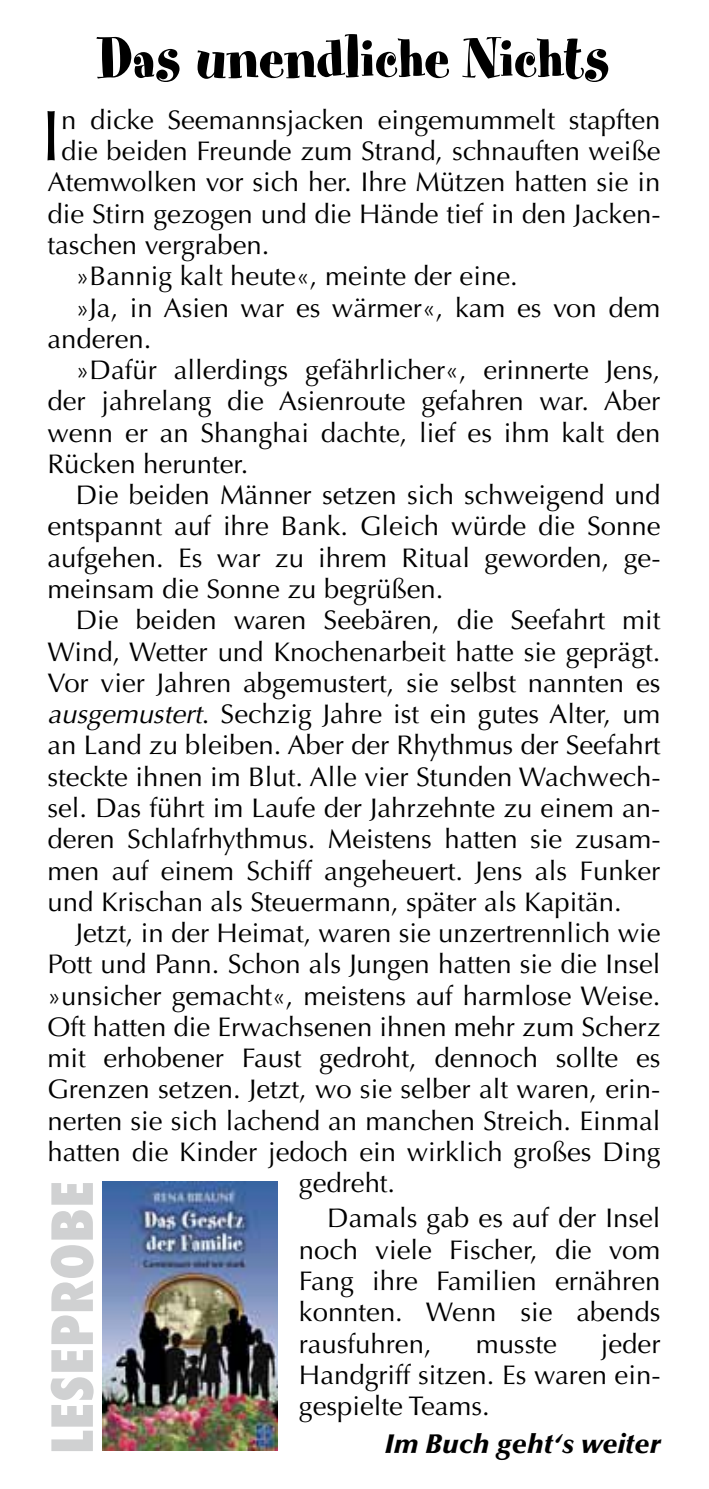
<style>
.page{position:relative;width:709px;height:1489px;background:#fff}
.page>*{position:absolute;margin:0;border:0;box-sizing:border-box;transform-origin:0 0}
.t1{font:71.75px "Optima";color:#000}
.t2{font:65px "Spumoni LP";letter-spacing:.005em;color:#000}
.t3{font:800 condensed 55px "Futura";letter-spacing:.01em;color:#d0d1d2;scale:1.04 1}
.t4{font:27px/31.2px "Optima";color:#000;text-align:justify}
.t5{font:italic 900 27px "Optima";color:#000}
.s1{font-style:italic}
</style>
<div class="page">
<img style="left:103px;top:1181px;width:175px;height:269px">
<h2 class="t2" style="left:98px;top:25px;width:513px">Das unendliche Nichts</h2>
<h1 class="t1" style="left:41px;top:94px;width:22px">I</h1>
<p class="t4" style="left:61px;top:104px;width:600px">n dicke Seemannsjacken eingemummelt stapften</p>
<p class="t4" style="left:61px;top:136px;width:600px">die beiden Freunde zum Strand, schnauften weiße</p>
<p class="t4" style="left:47px;top:167px;width:614px">Atemwolken vor sich her. Ihre Mützen hatten sie in</p>
<p class="t4" style="left:47px;top:198px;width:614px">die Stirn gezogen und die Hände tief in den Jacken-</p>
<p class="t4" style="left:47px;top:229px;width:223px">taschen vergraben.</p>
<p class="t4" style="left:76px;top:261px;width:443px">»Bannig kalt heute«, meinte der eine.</p>
<p class="t4" style="left:76px;top:292px;width:586px">»Ja, in Asien war es wärmer«, kam es von dem</p>
<p class="t4" style="left:47px;top:323px;width:105px">anderen.</p>
<p class="t4" style="left:76px;top:354px;width:586px">»Dafür allerdings gefährlicher«, erinnerte Jens,</p>
<p class="t4" style="left:47px;top:386px;width:614px">der jahrelang die Asienroute gefahren war. Aber</p>
<p class="t4" style="left:47px;top:417px;width:614px">wenn er an Shanghai dachte, lief es ihm kalt den</p>
<p class="t4" style="left:47px;top:448px;width:202px">Rücken herunter.</p>
<p class="t4" style="left:76px;top:480px;width:586px">Die beiden Männer setzen sich schweigend und</p>
<p class="t4" style="left:47px;top:511px;width:614px">entspannt auf ihre Bank. Gleich würde die Sonne</p>
<p class="t4" style="left:47px;top:542px;width:614px">aufgehen. Es war zu ihrem Ritual geworden, ge-</p>
<p class="t4" style="left:47px;top:573px;width:397px">meinsam die Sonne zu begrüßen.</p>
<p class="t4" style="left:76px;top:605px;width:586px">Die beiden waren Seebären, die Seefahrt mit</p>
<p class="t4" style="left:47px;top:636px;width:614px">Wind, Wetter und Knochenarbeit hatte sie geprägt.</p>
<p class="t4" style="left:47px;top:667px;width:614px">Vor vier Jahren abgemustert, sie selbst nannten es</p>
<p class="t4" style="left:47px;top:698px;width:614px"><span class="s1">ausgemustert</span>. Sechzig Jahre ist ein gutes Alter, um</p>
<p class="t4" style="left:47px;top:730px;width:614px">an Land zu bleiben. Aber der Rhythmus der Seefahrt</p>
<p class="t4" style="left:47px;top:761px;width:614px">steckte ihnen im Blut. Alle vier Stunden Wachwech-</p>
<p class="t4" style="left:47px;top:792px;width:614px">sel. Das führt im Laufe der Jahrzehnte zu einem an-</p>
<p class="t4" style="left:47px;top:823px;width:614px">deren Schlafrhythmus. Meistens hatten sie zusam-</p>
<p class="t4" style="left:47px;top:855px;width:614px">men auf einem Schiff angeheuert. Jens als Funker</p>
<p class="t4" style="left:47px;top:886px;width:576px">und Krischan als Steuermann, später als Kapitän.</p>
<p class="t4" style="left:76px;top:917px;width:586px">Jetzt, in der Heimat, waren sie unzertrennlich wie</p>
<p class="t4" style="left:47px;top:948px;width:614px">Pott und Pann. Schon als Jungen hatten sie die Insel</p>
<p class="t4" style="left:47px;top:980px;width:614px">»unsicher gemacht«, meistens auf harmlose Weise.</p>
<p class="t4" style="left:47px;top:1011px;width:614px">Oft hatten die Erwachsenen ihnen mehr zum Scherz</p>
<p class="t4" style="left:47px;top:1042px;width:614px">mit erhobener Faust gedroht, dennoch sollte es</p>
<p class="t4" style="left:47px;top:1074px;width:614px">Grenzen setzen. Jetzt, wo sie selber alt waren, erin-</p>
<p class="t4" style="left:47px;top:1105px;width:614px">nerten sie sich lachend an manchen Streich. Einmal</p>
<p class="t4" style="left:47px;top:1136px;width:614px">hatten die Kinder jedoch ein wirklich großes Ding</p>
<p class="t4" style="left:299px;top:1167px;width:98px">gedreht.</p>
<p class="t4" style="left:299px;top:1202px;width:363px;text-indent:28px">Damals gab es auf der Insel noch viele Fischer, die vom Fang ihre Familien ernähren konnten. Wenn sie abends rausfuhren,</p>
<h3 class="t3" style="left:35px;top:1453px;width:264px;rotate:-90deg">LESEPROBE</h3>
<p class="t4" style="left:299px;top:1327px;width:363px;text-indent:302px">jeder Handgriff sitzen. Es waren ein&shy;gespielte Teams.</p>
<p class="t4" style="left:476px;top:1327px;width:82px">musste</p>
<p class="t5" style="left:385px;top:1427px;width:277px">Im Buch geht‘s weiter</p>
</div>
